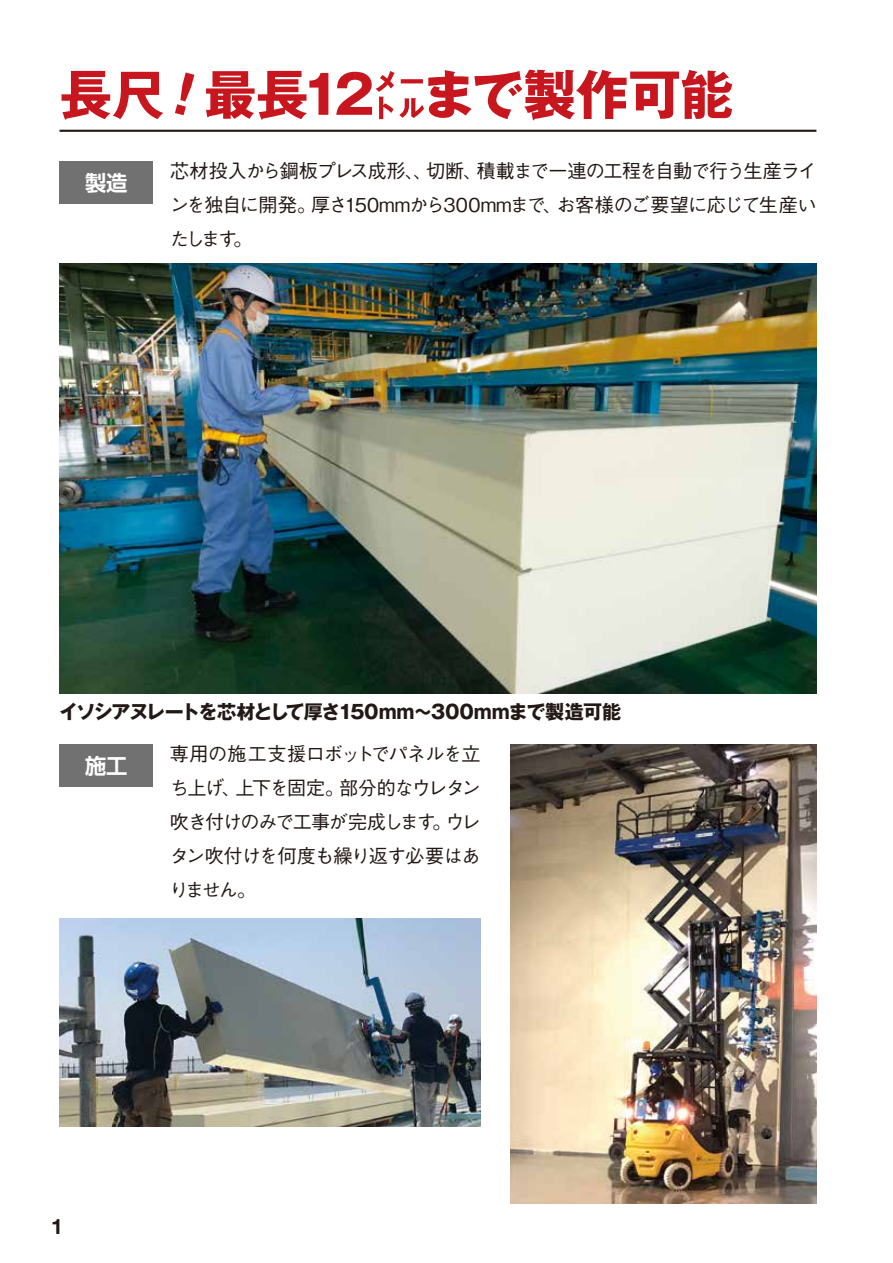
<style>
.page{position:relative;width:893px;height:1263px;background:#fff}
.page>*{position:absolute;margin:0;border:0;box-sizing:border-box;transform-origin:0 0}
.t1{font:700 53.1px "Gothic MB101 Pro";letter-spacing:-.02em;color:#c8161e}
.t2{font:700 21.3px "Shin Go Pro De";color:#fff}
.t3{font:700 21.3px "Helvetica Neue";color:#221815}
.t4{font:500 19.2px/34px "Gothic BBB Pro";letter-spacing:-.065em;color:#221815;text-align:justify}
.t5{font:700 19.2px "Gothic MB101 Pro";letter-spacing:-.05em;color:#221815}
</style>
<div class="page">
<img style="left:510px;top:744px;width:306px;height:459px">
<img style="left:60px;top:918px;width:420px;height:209px">
<img style="left:60px;top:264px;width:756px;height:429px">
<div style="left:60px;top:162px;width:93px;height:42px;background:#727171"></div>
<div style="left:60px;top:744px;width:93px;height:43px;background:#727171"></div>
<hr style="left:60px;top:130px;width:756px;height:2px;background:#221815">
<h1 class="t1" style="left:59px;top:50px;width:107px">長尺</h1>
<h1 class="t1" style="left:204px;top:50px;width:531px">最長12㍍まで製作可能</h1>
<p class="t2" style="left:85px;top:165px;width:44px">製造</p>
<p class="t4" style="left:170px;top:152px;width:649px">芯材投入から鋼板プレス成形、、切断、積載まで一連の工程を自動で行う生産ラインを独自に開発。厚さ150mmから300mmまで、お客様のご要望に応じて生産いたします。</p>
<p class="t5" style="left:59px;top:695px;width:563px">イソシアヌレートを芯材として厚さ150mm〜300mmまで製造可能</p>
<p class="t2" style="left:85px;top:748px;width:44px">施工</p>
<p class="t4" style="left:170px;top:734px;width:313px">専用の施工支援ロボットでパネルを立ち上げ、上下を固定。部分的なウレタン吹き付けのみで工事が完成します。ウレタン吹付けを何度も繰り返す必要はありません。</p>
<p class="t3" style="left:51px;top:1214px;width:13px">1</p>
</div>
